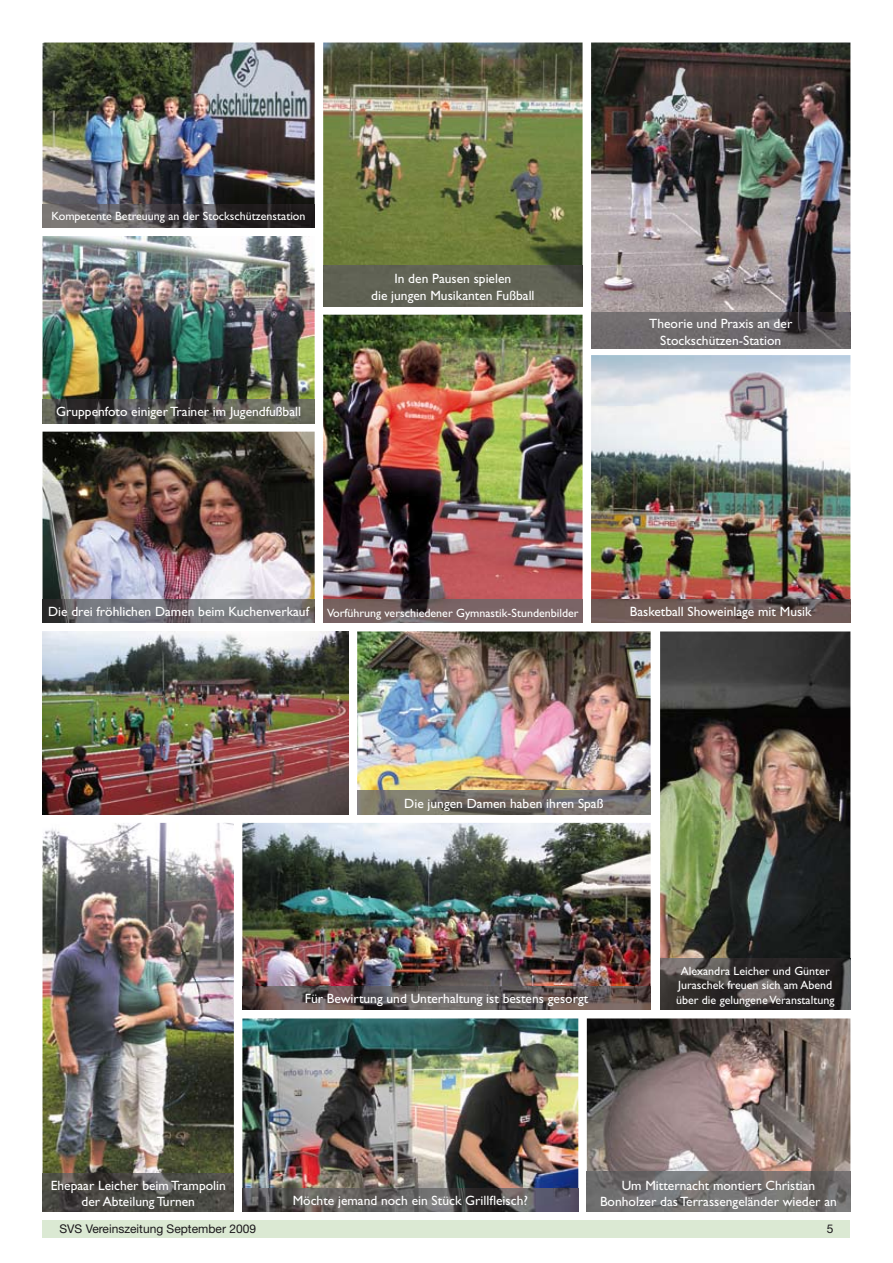
<style>
.page{position:relative;width:893px;height:1263px;background:#fff}
.page>*{position:absolute;margin:0;border:0;box-sizing:border-box;transform-origin:0 0}
.t1{font:13.5px/16.2px "Gill Sans";color:#fff;text-align:center}
.t2{font:12px/14.4px "Gill Sans";color:#fff;text-align:center}
.t3{font:12px "Helvetica Neue LT";color:#1a171b}
</style>
<div class="page">
<div style="left:43px;top:1220px;width:807px;height:17px;background:#dbe9d3"></div>
<img style="left:591px;top:355px;width:259px;height:245px">
<img style="left:357px;top:631px;width:294px;height:160px">
<img style="left:242px;top:1018px;width:336px;height:170px">
<img style="left:43px;top:432px;width:272px;height:168px">
<img style="left:43px;top:823px;width:191px;height:351px">
<img style="left:43px;top:43px;width:272px;height:161px">
<img style="left:591px;top:43px;width:259px;height:270px">
<img style="left:43px;top:631px;width:306px;height:183px">
<img style="left:43px;top:236px;width:272px;height:164px">
<img style="left:323px;top:315px;width:260px;height:285px">
<img style="left:242px;top:823px;width:409px;height:163px">
<img style="left:323px;top:43px;width:260px;height:223px">
<img style="left:660px;top:631px;width:190px;height:328px">
<img style="left:587px;top:1018px;width:263px;height:153px">
<img style="left:660px;top:959px;width:190px;height:51px">
<img style="left:587px;top:1171px;width:263px;height:41px">
<img style="left:43px;top:600px;width:272px;height:23px">
<img style="left:323px;top:600px;width:260px;height:23px">
<div style="left:323px;top:266px;width:260px;height:40px;background:#616355"></div>
<img style="left:591px;top:313px;width:259px;height:36px">
<img style="left:591px;top:600px;width:259px;height:23px">
<img style="left:43px;top:1174px;width:191px;height:38px">
<img style="left:242px;top:1188px;width:336px;height:24px">
<img style="left:43px;top:400px;width:272px;height:23px">
<img style="left:242px;top:986px;width:409px;height:24px">
<img style="left:357px;top:791px;width:294px;height:23px">
<img style="left:43px;top:204px;width:272px;height:23px">
<p class="t2" style="left:52px;top:209px;width:255px">Kompetente Betreuung an der Stockschützenstation</p>
<p class="t1" style="left:56px;top:404px;width:246px">Gruppenfoto einiger Trainer im Jugendfußball</p>
<p class="t1" style="left:371px;top:271px;width:165px">In den Pausen spielen<br>die jungen Musikanten Fußball</p>
<p class="t1" style="left:649px;top:316px;width:145px">Theorie und Praxis an der<br>Stockschützen-Station</p>
<p class="t1" style="left:48px;top:604px;width:262px">Die drei fröhlichen Damen beim Kuchenverkauf</p>
<p class="t2" style="left:327px;top:605px;width:253px">Vorführung verschiedener Gymnastik-Stundenbilder</p>
<p class="t1" style="left:630px;top:603px;width:183px">Basketball Showeinlage mit Musik</p>
<p class="t1" style="left:404px;top:795px;width:201px">Die jungen Damen haben ihren Spaß</p>
<p class="t1" style="left:305px;top:990px;width:285px">Für Bewirtung und Unterhaltung ist bestens gesorgt</p>
<p class="t2" style="left:676px;top:964px;width:160px">Alexandra Leicher und Günter<br>Juraschek freuen sich am Abend über die gelungene Veranstaltung</p>
<p class="t1" style="left:51px;top:1177px;width:177px">Ehepaar Leicher beim Trampolin der Abteilung Turnen</p>
<p class="t1" style="left:600px;top:1177px;width:238px">Um Mitternacht montiert Christian<br>Bonholzer das Terrassengeländer wieder an</p>
<p class="t1" style="left:293px;top:1192px;width:237px">Möchte jemand noch ein Stück Grillfleisch?</p>
<p class="t3" style="left:60px;top:1221px;width:198px">SVS Vereinszeitung September 2009</p>
<p class="t3" style="left:827px;top:1221px;width:8px">5</p>
</div>
